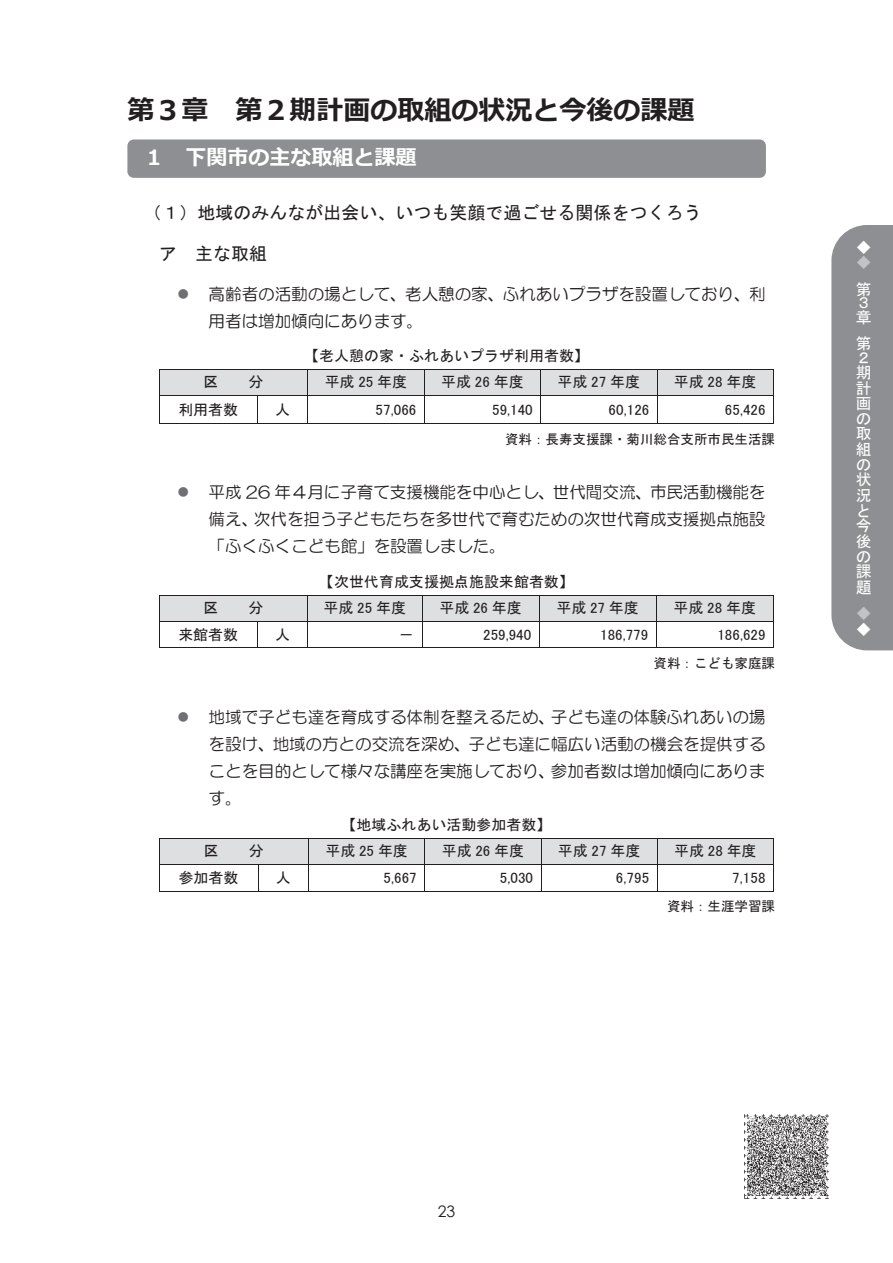
<style>
.page{position:relative;width:893px;height:1263px;background:#fff}
.page>*{position:absolute;margin:0;border:0;box-sizing:border-box;transform-origin:0 0}
.t1{font:700 27px "Meiryo";color:#231f20}
.t2{font:700 21px "Meiryo";color:#fff}
.t3{font:18px "MS Gothic";color:#231f20}
.t4{font:16.5px/27px "HG Maru Gothic MPRO";color:#231f20;text-align:justify}
.t5{font:15.9px/15.6px "MS P Gothic";color:#fff}
.t6{font:15.9px "Century Gothic";color:#231f20}
.t7{font:15.9px "MS P Gothic";color:#c2c3c6}
.t8{font:15px "MS P Gothic";color:#231f20}
.t9{font:15px "MS Gothic";color:#231f20}
.t10{font:13.5px "MS Gothic";color:#231f20}
.s1{color:#6f7073}
</style>
<div class="page">
<div style="left:831px;top:225px;width:62px;height:425px;background:#8d8f92"></div>
<div style="left:127px;top:139px;width:639px;height:39px;background:#8d8f92;border-radius:6px"></div>
<div style="left:160px;top:370px;width:147px;height:25px;background:#dedfe1"></div>
<div style="left:308px;top:370px;width:116px;height:25px;background:#dedfe1"></div>
<div style="left:425px;top:370px;width:115px;height:25px;background:#dedfe1"></div>
<div style="left:541px;top:370px;width:116px;height:25px;background:#dedfe1"></div>
<div style="left:658px;top:370px;width:115px;height:25px;background:#dedfe1"></div>
<hr style="left:160px;top:369px;width:148px;height:1px;background:#231f20">
<hr style="left:308px;top:369px;width:116px;height:1px;background:#231f20">
<hr style="left:425px;top:369px;width:115px;height:1px;background:#231f20">
<hr style="left:541px;top:369px;width:116px;height:1px;background:#231f20">
<hr style="left:658px;top:369px;width:115px;height:1px;background:#231f20">
<hr style="left:160px;top:395px;width:97px;height:1px;background:#231f20">
<hr style="left:258px;top:395px;width:50px;height:1px;background:#231f20">
<hr style="left:308px;top:395px;width:116px;height:1px;background:#231f20">
<hr style="left:425px;top:395px;width:115px;height:1px;background:#231f20">
<hr style="left:541px;top:395px;width:116px;height:1px;background:#231f20">
<hr style="left:658px;top:395px;width:115px;height:1px;background:#231f20">
<svg style="left:159px;top:369px;width:1px;height:55px"></svg>
<hr style="left:160px;top:423px;width:97px;height:1px;background:#231f20">
<svg style="left:257px;top:395px;width:1px;height:29px"></svg>
<hr style="left:258px;top:423px;width:50px;height:1px;background:#231f20">
<hr style="left:308px;top:423px;width:116px;height:1px;background:#231f20">
<svg style="left:424px;top:369px;width:1px;height:55px"></svg>
<hr style="left:425px;top:423px;width:115px;height:1px;background:#231f20">
<svg style="left:540px;top:369px;width:1px;height:55px"></svg>
<hr style="left:541px;top:423px;width:116px;height:1px;background:#231f20">
<svg style="left:657px;top:369px;width:1px;height:55px"></svg>
<hr style="left:658px;top:423px;width:115px;height:1px;background:#231f20">
<svg style="left:773px;top:369px;width:1px;height:55px"></svg>
<div style="left:160px;top:596px;width:147px;height:25px;background:#dedfe1"></div>
<div style="left:308px;top:596px;width:114px;height:25px;background:#dedfe1"></div>
<div style="left:422px;top:596px;width:117px;height:25px;background:#dedfe1"></div>
<div style="left:539px;top:596px;width:117px;height:25px;background:#dedfe1"></div>
<div style="left:657px;top:596px;width:116px;height:25px;background:#dedfe1"></div>
<hr style="left:160px;top:595px;width:148px;height:1px;background:#231f20">
<hr style="left:308px;top:595px;width:114px;height:1px;background:#231f20">
<hr style="left:422px;top:595px;width:117px;height:1px;background:#231f20">
<hr style="left:540px;top:595px;width:116px;height:1px;background:#231f20">
<hr style="left:657px;top:595px;width:116px;height:1px;background:#231f20">
<hr style="left:160px;top:621px;width:97px;height:1px;background:#231f20">
<hr style="left:258px;top:621px;width:50px;height:1px;background:#231f20">
<hr style="left:308px;top:621px;width:114px;height:1px;background:#231f20">
<hr style="left:422px;top:621px;width:117px;height:1px;background:#231f20">
<hr style="left:540px;top:621px;width:116px;height:1px;background:#231f20">
<hr style="left:657px;top:621px;width:116px;height:1px;background:#231f20">
<svg style="left:159px;top:595px;width:1px;height:53px"></svg>
<hr style="left:160px;top:647px;width:97px;height:1px;background:#231f20">
<svg style="left:257px;top:621px;width:1px;height:27px"></svg>
<hr style="left:258px;top:647px;width:50px;height:1px;background:#231f20">
<hr style="left:308px;top:647px;width:114px;height:1px;background:#231f20">
<svg style="left:422px;top:596px;width:1px;height:51px"></svg>
<hr style="left:422px;top:647px;width:117px;height:1px;background:#231f20">
<svg style="left:539px;top:595px;width:1px;height:53px"></svg>
<hr style="left:540px;top:647px;width:116px;height:1px;background:#231f20">
<svg style="left:656px;top:595px;width:1px;height:53px"></svg>
<hr style="left:657px;top:647px;width:116px;height:1px;background:#231f20">
<svg style="left:773px;top:595px;width:1px;height:53px"></svg>
<div style="left:160px;top:839px;width:148px;height:25px;background:#dedfe1"></div>
<div style="left:309px;top:839px;width:115px;height:25px;background:#dedfe1"></div>
<div style="left:425px;top:839px;width:116px;height:25px;background:#dedfe1"></div>
<div style="left:541px;top:839px;width:116px;height:25px;background:#dedfe1"></div>
<div style="left:658px;top:839px;width:115px;height:25px;background:#dedfe1"></div>
<hr style="left:160px;top:838px;width:148px;height:1px;background:#231f20">
<hr style="left:309px;top:838px;width:115px;height:1px;background:#231f20">
<hr style="left:425px;top:838px;width:116px;height:1px;background:#231f20">
<hr style="left:541px;top:838px;width:116px;height:1px;background:#231f20">
<hr style="left:658px;top:838px;width:115px;height:1px;background:#231f20">
<hr style="left:160px;top:864px;width:98px;height:1px;background:#231f20">
<hr style="left:258px;top:864px;width:50px;height:1px;background:#231f20">
<hr style="left:309px;top:864px;width:115px;height:1px;background:#231f20">
<hr style="left:425px;top:864px;width:116px;height:1px;background:#231f20">
<hr style="left:541px;top:864px;width:116px;height:1px;background:#231f20">
<hr style="left:658px;top:864px;width:115px;height:1px;background:#231f20">
<svg style="left:159px;top:838px;width:1px;height:54px"></svg>
<hr style="left:160px;top:891px;width:98px;height:1px;background:#231f20">
<svg style="left:258px;top:865px;width:1px;height:26px"></svg>
<hr style="left:258px;top:891px;width:50px;height:1px;background:#231f20">
<svg style="left:308px;top:838px;width:1px;height:54px"></svg>
<hr style="left:309px;top:891px;width:115px;height:1px;background:#231f20">
<svg style="left:424px;top:838px;width:1px;height:54px"></svg>
<hr style="left:425px;top:891px;width:116px;height:1px;background:#231f20">
<svg style="left:541px;top:839px;width:1px;height:52px"></svg>
<hr style="left:541px;top:891px;width:116px;height:1px;background:#231f20">
<svg style="left:657px;top:838px;width:1px;height:54px"></svg>
<hr style="left:658px;top:891px;width:115px;height:1px;background:#231f20">
<svg style="left:773px;top:838px;width:1px;height:54px"></svg>
<img style="left:744px;top:1114px;width:85px;height:85px">
<h1 class="t1" style="left:128px;top:92px;width:568px">第３章 第２期計画の取組の状況と今後の課題</h1>
<p class="t2" style="left:143px;top:143px;width:275px">１ 下関市の主な取組と課題</p>
<p class="t3" style="left:143px;top:204px;width:559px">（１）地域のみんなが出会い、いつも笑顔で過ごせる関係をつくろう</p>
<p class="t3" style="left:159px;top:244px;width:109px">ア 主な取組</p>
<p class="t4" style="left:209px;top:280px;width:558px;text-indent:-31px"><span class="s1">●</span> 高齢者の活動の場として、老人憩の家、ふれあいプラザを設置しており、利用者は増加傾向にあります。</p>
<p class="t9" style="left:304px;top:348px;width:286px">【老人憩の家・ふれあいプラザ利用者数】</p>
<p class="t8" style="left:204px;top:374px;width:16px">区</p>
<p class="t8" style="left:248px;top:374px;width:16px">分</p>
<p class="t8" style="left:325px;top:374px;width:84px">平成 25 年度</p>
<p class="t8" style="left:441px;top:374px;width:84px">平成 26 年度</p>
<p class="t8" style="left:558px;top:374px;width:84px">平成 27 年度</p>
<p class="t8" style="left:674px;top:374px;width:84px">平成 28 年度</p>
<p class="t8" style="left:178px;top:402px;width:61px">利用者数</p>
<p class="t8" style="left:275px;top:402px;width:16px">人</p>
<p class="t8" style="left:376px;top:402px;width:42px">57,066</p>
<p class="t8" style="left:492px;top:402px;width:42px">59,140</p>
<p class="t8" style="left:609px;top:402px;width:42px">60,126</p>
<p class="t8" style="left:725px;top:402px;width:42px">65,426</p>
<p class="t10" style="left:505px;top:432px;width:271px">資料：長寿支援課・菊川総合支所市民生活課</p>
<p class="t4" style="left:209px;top:479px;width:558px;text-indent:-31px"><span class="s1">●</span> 平成 26 年４月に子育て支援機能を中心とし、世代間交流、市民活動機能を備え、次代を担う子どもたちを多世代で育むための次世代育成支援拠点施設「ふくふくこども館」を設置しました。</p>
<p class="t9" style="left:319px;top:574px;width:257px">【次世代育成支援拠点施設来館者数】</p>
<p class="t8" style="left:204px;top:600px;width:16px">区</p>
<p class="t8" style="left:248px;top:600px;width:16px">分</p>
<p class="t8" style="left:324px;top:600px;width:84px">平成 25 年度</p>
<p class="t8" style="left:439px;top:600px;width:84px">平成 26 年度</p>
<p class="t8" style="left:556px;top:600px;width:84px">平成 27 年度</p>
<p class="t8" style="left:674px;top:600px;width:84px">平成 28 年度</p>
<p class="t8" style="left:178px;top:627px;width:61px">来館者数</p>
<p class="t8" style="left:275px;top:627px;width:16px">人</p>
<p class="t8" style="left:399px;top:627px;width:16px">－</p>
<p class="t8" style="left:483px;top:627px;width:50px">259,940</p>
<p class="t8" style="left:600px;top:627px;width:50px">186,779</p>
<p class="t8" style="left:717px;top:627px;width:50px">186,629</p>
<p class="t10" style="left:654px;top:656px;width:123px">資料：こども家庭課</p>
<p class="t4" style="left:209px;top:703px;width:558px;text-indent:-31px"><span class="s1">●</span> 地域で子ども達を育成する体制を整えるため、子ども達の体験ふれあいの場を設け、地域の方との交流を深め、子ども達に幅広い活動の機会を提供することを目的として様々な講座を実施しており、参加者数は増加傾向にあります。</p>
<p class="t9" style="left:341px;top:817px;width:212px">【地域ふれあい活動参加者数】</p>
<p class="t8" style="left:204px;top:843px;width:16px">区</p>
<p class="t8" style="left:249px;top:843px;width:16px">分</p>
<p class="t8" style="left:325px;top:843px;width:84px">平成 25 年度</p>
<p class="t8" style="left:442px;top:843px;width:84px">平成 26 年度</p>
<p class="t8" style="left:558px;top:843px;width:84px">平成 27 年度</p>
<p class="t8" style="left:674px;top:843px;width:84px">平成 28 年度</p>
<p class="t8" style="left:179px;top:870px;width:61px">参加者数</p>
<p class="t8" style="left:276px;top:870px;width:16px">人</p>
<p class="t8" style="left:384px;top:870px;width:35px">5,667</p>
<p class="t8" style="left:500px;top:870px;width:35px">5,030</p>
<p class="t8" style="left:616px;top:870px;width:35px">6,795</p>
<p class="t8" style="left:732px;top:870px;width:35px">7,158</p>
<p class="t10" style="left:667px;top:900px;width:110px">資料：生涯学習課</p>
<p class="t5" style="left:856px;top:239px;width:16px">◆</p>
<p class="t7" style="left:856px;top:255px;width:16px">◆</p>
<p class="t5" style="left:856px;top:281px;width:16px">第<br>３</p>
<p class="t5" style="left:856px;top:304px;width:16px;line-height:26.1px">章第</p>
<p class="t5" style="left:856px;top:353px;width:16px;line-height:12.6px">２期</p>
<p class="t5" style="left:856px;top:380px;width:16px;text-align:justify">計画の</p>
<p class="t5" style="left:856px;top:425px;width:16px;text-align:justify">取組の</p>
<p class="t5" style="left:856px;top:471px;width:16px">状況と今後の</p>
<p class="t5" style="left:856px;top:563px;width:17px">課題</p>
<p class="t7" style="left:856px;top:605px;width:16px">◆</p>
<p class="t5" style="left:856px;top:621px;width:16px">◆</p>
<p class="t6" style="left:438px;top:1200px;width:19px">23</p>
</div>
